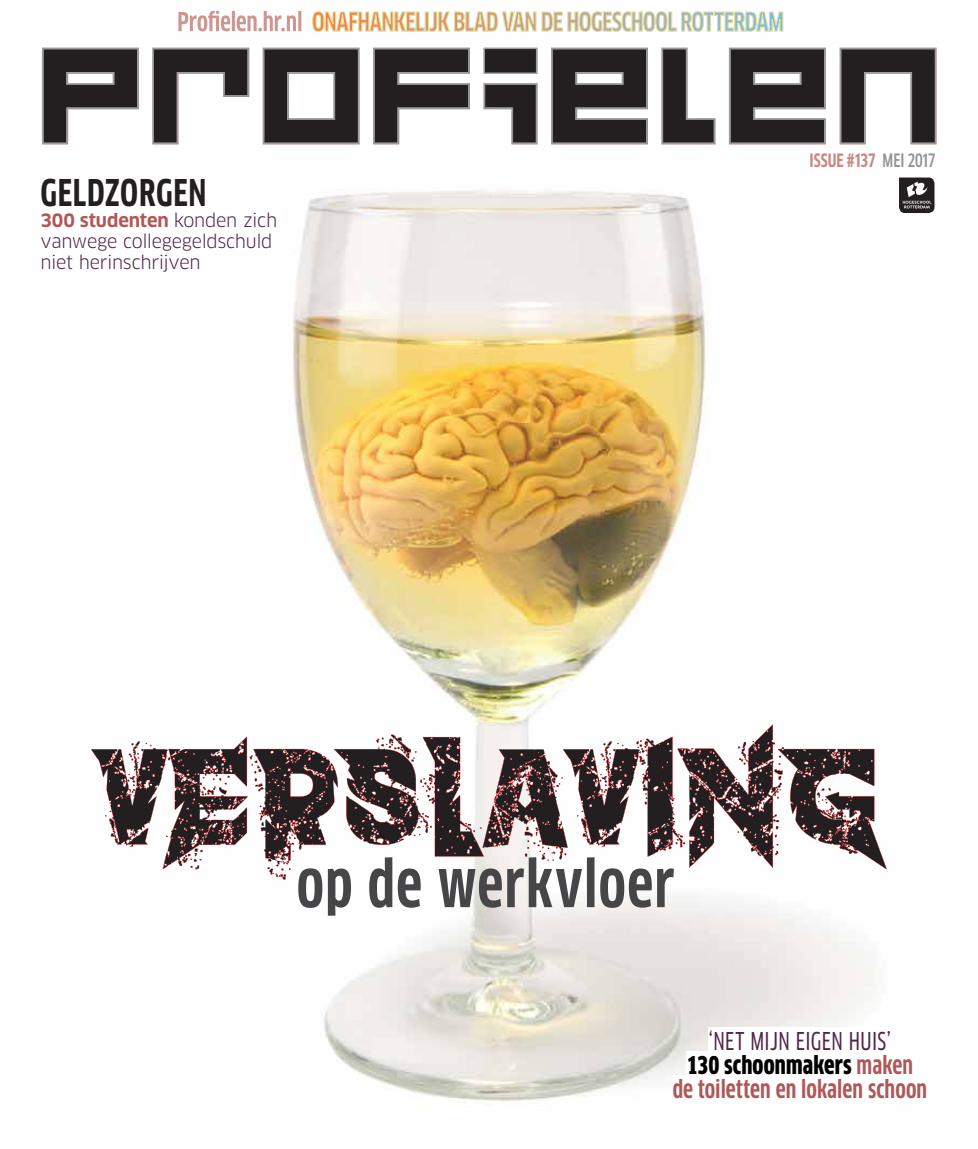
<style>
.page{position:relative;width:978px;height:1149px;background:#fff}
.page>*{position:absolute;margin:0;border:0;box-sizing:border-box;transform-origin:0 0}
.t1{font:700 62.7px "Clan Cond";letter-spacing:.02em;color:#464547}
.t2{font:700 36px "Clan Cond";letter-spacing:.02em;color:#231f20}
.t3{font:700 24px/24px "Clan Cond";letter-spacing:.005em;color:#b05858;text-align:center}
.t4{font:24px "Clan Cond News";letter-spacing:.015em;color:#502647}
.t5{font:18px/21px "Clan";letter-spacing:-.02em;color:#502647}
.t6{font:700 18px "Clan Cond LF";color:#c68a84}
.s1{font-weight:700;color:#b05858}
.s2{font-weight:500;color:#919396}
.s3{font-weight:900;color:#000}
</style>
<div class="page">
<img style="left:178px;top:10px;width:757px;height:1093px">
<img style="left:42px;top:44px;width:895px;height:112px">
<img style="left:729px;top:48px;width:97px;height:96px">
<img style="left:551px;top:48px;width:97px;height:96px">
<img style="left:537px;top:48px;width:1px;height:26px">
<img style="left:373px;top:48px;width:97px;height:96px">
<img style="left:152px;top:48px;width:97px;height:96px">
<img style="left:42px;top:48px;width:97px;height:96px">
<img style="left:840px;top:48px;width:96px;height:95px">
<img style="left:730px;top:48px;width:95px;height:95px">
<img style="left:661px;top:48px;width:54px;height:96px">
<img style="left:662px;top:48px;width:53px;height:95px">
<img style="left:552px;top:48px;width:95px;height:95px">
<img style="left:483px;top:48px;width:1px;height:26px">
<img style="left:484px;top:73px;width:53px;height:1px">
<img style="left:484px;top:48px;width:53px;height:25px">
<img style="left:374px;top:48px;width:95px;height:95px">
<img style="left:263px;top:48px;width:96px;height:95px">
<img style="left:153px;top:48px;width:95px;height:95px">
<img style="left:43px;top:48px;width:95px;height:95px">
<img style="left:484px;top:83px;width:53px;height:61px">
<img style="left:484px;top:84px;width:53px;height:59px">
<img style="left:753px;top:72px;width:48px;height:13px">
<img style="left:575px;top:72px;width:48px;height:13px">
<img style="left:288px;top:73px;width:46px;height:46px">
<img style="left:66px;top:72px;width:48px;height:13px">
<svg style="left:178px;top:11px;width:123px;height:20px"></svg>
<svg style="left:899px;top:177px;width:35px;height:36px"></svg>
<div style="left:709px;top:1026px;width:182px;height:27px;background:#fff"></div>
<div style="left:687px;top:1050px;width:231px;height:27px;background:#fff"></div>
<div style="left:673px;top:1074px;width:254px;height:27px;background:#fff"></div>
<div style="left:40px;top:183px;width:175px;height:26px;background:#fff"></div>
<div style="left:40px;top:204px;width:243px;height:26px;background:#fff"></div>
<div style="left:40px;top:225px;width:238px;height:26px;background:#fff"></div>
<div style="left:40px;top:246px;width:166px;height:26px;background:#fff"></div>
<svg style="left:91px;top:724px;width:796px;height:155px"></svg>
<svg style="left:312px;top:11px;width:471px;height:21px"></svg>
<h2 class="t2" style="left:40px;top:170px;width:168px">GELDZORGEN</h2>
<p class="t5" style="left:40px;top:210px;width:238px"><span class="s1">300 studenten</span> konden zich vanwege collegegeldschuld niet herinschrijven</p>
<p class="t6" style="left:809px;top:150px;width:128px">ISSUE #137 <span class="s2">MEI 2017</span></p>
<h1 class="t1" style="left:297px;top:845px;width:379px">op de werkvloer</h1>
<h3 class="t4" style="left:709px;top:1026px;width:184px">‘NET MIJN EIGEN HUIS’</h3>
<h3 class="t3" style="left:673px;top:1053px;width:256px"><span class="s3">130 schoonmakers</span> maken<br>de toiletten en lokalen schoon</h3>
</div>
